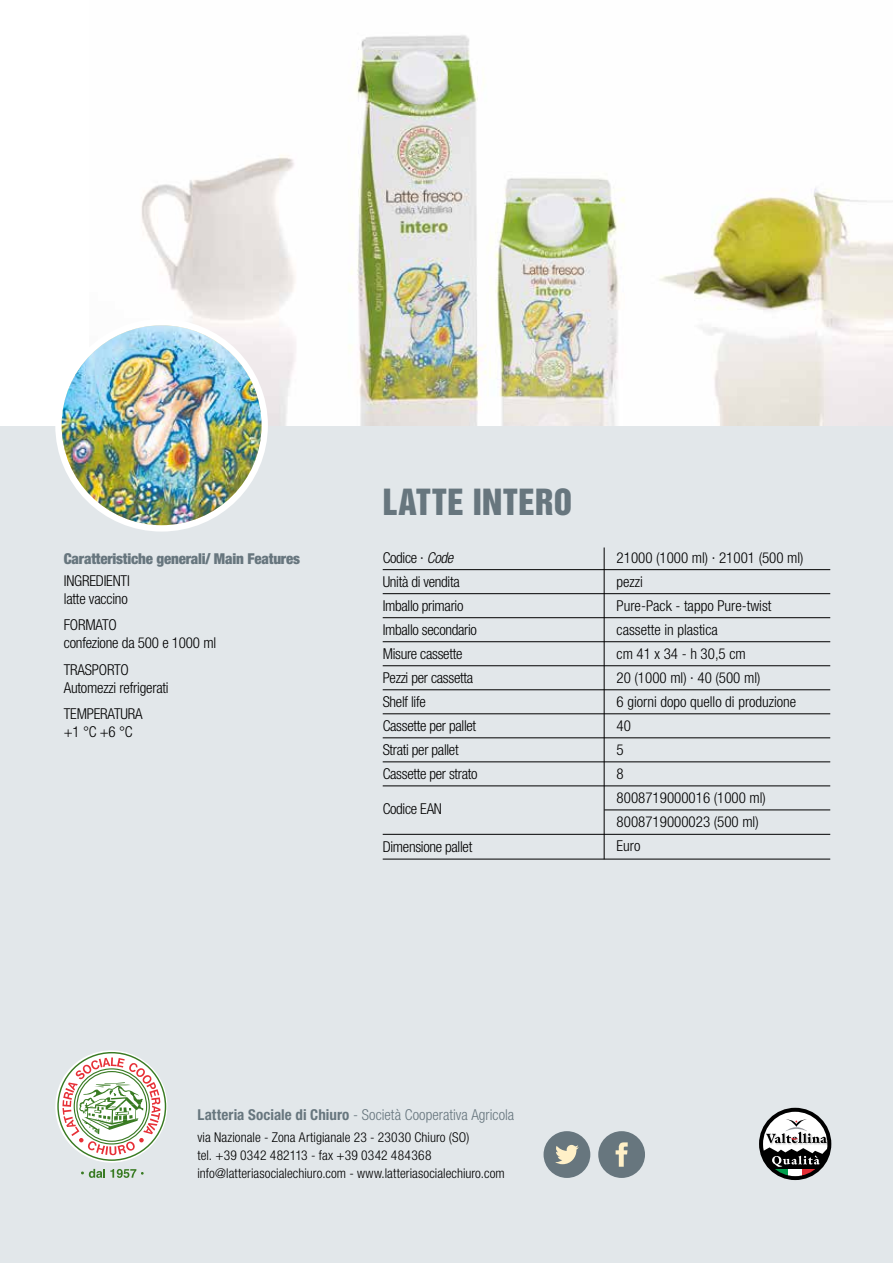
<style>
.page{position:relative;width:893px;height:1263px;background:#e2e7ea}
.page>*{position:absolute;margin:0;border:0;box-sizing:border-box;transform-origin:0 0}
.t1{font:33px "Helvetica Inserat LT Std";letter-spacing:.02em;color:#67767e}
.t2{font:300 condensed 15px/24px "Helvetica Neue LT Std";letter-spacing:-.015em;color:#000}
.t3{font:300 condensed 15px "Helvetica Neue LT Std";letter-spacing:.005em;color:#67767e}
.t4{font:900 condensed 15px "Helvetica Neue LT Std";letter-spacing:-.015em;color:#67767e}
.t5{font:300 condensed 13.5px/18px "Helvetica Neue LT Std";letter-spacing:.005em;color:#000}
.s1{font-style:italic}
.s2{font-weight:700}
</style>
<div class="page">
<div style="left:0;top:0;width:893px;height:425px;background:#fff"></div>
<img style="left:141px;top:35px;width:752px;height:390px">
<div style="left:544px;top:1131px;width:46px;height:47px;background:#67767e;border-radius:50%"></div>
<svg style="left:555px;top:1145px;width:24px;height:19px"></svg>
<div style="left:598px;top:1131px;width:47px;height:47px;background:#67767e;border-radius:50%"></div>
<svg style="left:616px;top:1142px;width:12px;height:25px"></svg>
<div style="left:55px;top:319px;width:213px;height:212px;background:#fff;border-radius:50%"></div>
<svg style="left:759px;top:1108px;width:72px;height:72px"></svg>
<svg style="left:802px;top:1169px;width:13px;height:7px"></svg>
<svg style="left:775px;top:1169px;width:14px;height:7px"></svg>
<div style="left:789px;top:1169px;width:13px;height:7px;background:#fff"></div>
<svg style="left:55px;top:1050px;width:113px;height:128px"></svg>
<img style="left:62px;top:325px;width:199px;height:200px;border-radius:100px">
<hr style="left:383px;top:569px;width:447px;height:1px;background:#000">
<hr style="left:383px;top:593px;width:447px;height:1px;background:#000">
<hr style="left:383px;top:617px;width:447px;height:1px;background:#000">
<hr style="left:383px;top:641px;width:447px;height:1px;background:#000">
<hr style="left:383px;top:665px;width:447px;height:1px;background:#000">
<hr style="left:383px;top:689px;width:447px;height:1px;background:#000">
<hr style="left:383px;top:713px;width:447px;height:1px;background:#000">
<hr style="left:383px;top:737px;width:447px;height:1px;background:#000">
<hr style="left:383px;top:762px;width:447px;height:1px;background:#000">
<hr style="left:383px;top:786px;width:447px;height:1px;background:#000">
<hr style="left:604px;top:810px;width:226px;height:1px;background:#000">
<hr style="left:383px;top:834px;width:447px;height:1px;background:#000">
<hr style="left:383px;top:859px;width:447px;height:1px;background:#000">
<hr style="left:604px;top:547px;width:1px;height:312px;background:#000">
<p class="t4" style="left:64px;top:549px;width:238px">Caratteristiche generali/ Main Features</p>
<p class="t2" style="left:64px;top:571px;width:68px;line-height:18px">INGREDIENTI latte vaccino</p>
<p class="t2" style="left:64px;top:616px;width:154px;line-height:18px">FORMATO<br>confezione da 500 e 1000 ml</p>
<p class="t2" style="left:64px;top:660px;width:106px;line-height:18px">TRASPORTO<br>Automezzi refrigerati</p>
<p class="t2" style="left:64px;top:705px;width:80px;line-height:18px">TEMPERATURA +1 °C +6 °C</p>
<h1 class="t1" style="left:383px;top:483px;width:191px">LATTE INTERO</h1>
<p class="t2" style="left:383px;top:546px;width:96px">Codice ∙ <span class="s1">Code<br></span>Unità di vendita<br>Imballo primario<br>Imballo secondario<br>Misure cassette<br>Pezzi per cassetta<br>Shelf life<br>Cassette per pallet<br>Strati per pallet<br>Cassette per strato</p>
<p class="t2" style="left:383px;top:796px;width:61px">Codice EAN</p>
<p class="t2" style="left:383px;top:834px;width:91px">Dimensione pallet</p>
<p class="t2" style="left:617px;top:546px;width:189px">21000 (1000 ml) ∙ 21001 (500 ml) pezzi<br>Pure-Pack - tappo Pure-twist cassette in plastica<br>cm 41 x 34 - h 30,5 cm<br>20 (1000 ml) ∙ 40 (500 ml)<br>6 giorni dopo quello di produzione<br>40<br>5<br>8<br>8008719000016 (1000 ml)<br>8008719000023 (500 ml)<br>Euro</p>
<p class="t3" style="left:197px;top:1106px;width:318px"><span class="s2">Latteria Sociale di Chiuro</span> - Società Cooperativa Agricola</p>
<p class="t5" style="left:197px;top:1128px;width:309px">via Nazionale - Zona Artigianale 23 - 23030 Chiuro (SO)<br>tel. +39 0342 482113 - fax +39 0342 484368 info@latteriasocialechiuro.com - www.latteriasocialechiuro.com</p>
</div>
